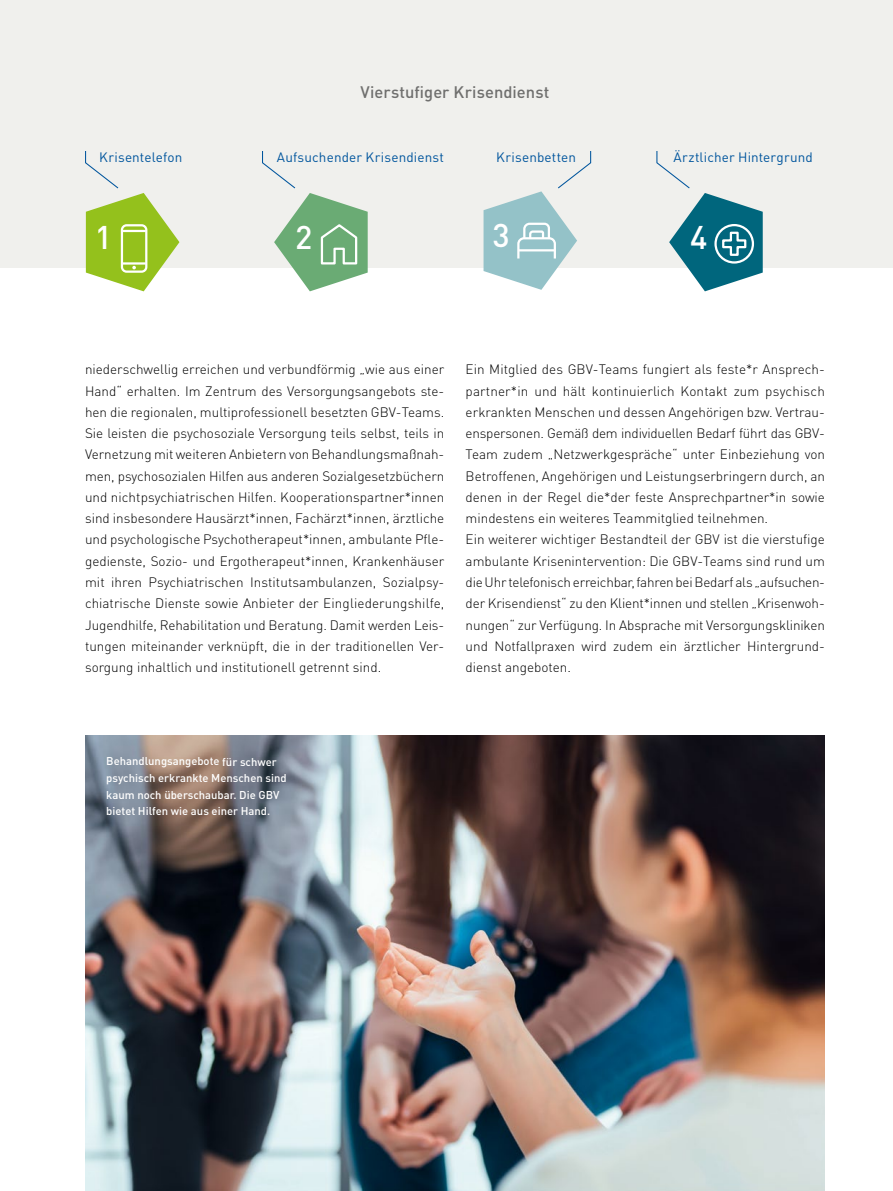
<style>
.page{position:relative;width:893px;height:1191px;background:#fff}
.page>*{position:absolute;margin:0;border:0;box-sizing:border-box;transform-origin:0 0}
.t1{font:500 32.4px "DIN Pro";color:#fff}
.t2{font:500 16.5px "DIN Pro";letter-spacing:.005em;color:#6f6f6e}
.t3{font:300 13.5px/21.3px "DIN Pro";color:#000}
.t4{font:13.5px "DIN Pro";letter-spacing:.01em;color:#00559d}
.t5{font:500 11.25px/16.8px "DIN Pro";color:#fff}
</style>
<div class="page">
<img style="left:85px;top:736px;width:740px;height:455px">
<div style="left:0;top:0;width:893px;height:268px;background:#f0f0ed"></div>
<svg style="left:261px;top:150px;width:107px;height:141px;background:#bbd5be"></svg>
<svg style="left:484px;top:150px;width:108px;height:140px;background:#ccdee0"></svg>
<svg style="left:656px;top:150px;width:107px;height:141px;background:#93bbc3"></svg>
<svg style="left:85px;top:150px;width:94px;height:141px;background:#c7db90"></svg>
<p class="t4" style="left:99px;top:148px;width:85px">Krisentelefon</p>
<p class="t1" style="left:95px;top:215px;width:19px">1</p>
<h5 class="t2" style="left:361px;top:81px;width:190px">Vierstufiger Krisendienst</h5>
<p class="t4" style="left:277px;top:148px;width:169px">Aufsuchender Krisendienst</p>
<p class="t1" style="left:295px;top:215px;width:19px">2</p>
<p class="t4" style="left:496px;top:148px;width:81px">Krisenbetten</p>
<p class="t1" style="left:492px;top:214px;width:19px">3</p>
<p class="t4" style="left:673px;top:148px;width:141px">Ärztlicher Hintergrund</p>
<p class="t1" style="left:690px;top:215px;width:19px">4</p>
<p class="t3" style="left:85px;top:358px;width:361px">niederschwellig erreichen und verbundförmig „wie aus einer Hand“ erhalten. Im Zentrum des Versorgungsangebots ste&shy;hen die regionalen, multiprofessionell besetzten GBV-Teams.<br>Sie leisten die psychosoziale Versorgung teils selbst, teils in Vernetzung mit weiteren Anbietern von Behandlungsmaßnah&shy;men, psychosozialen Hilfen aus anderen Sozialgesetzbüchern und nichtpsychiatrischen Hilfen. Kooperationspartner*innen sind insbesondere Hausärzt*innen, Fachärzt*innen, ärztliche und psychologische Psychotherapeut*innen, ambulante Pfle&shy;gedienste, Sozio- und Ergotherapeut*innen, Krankenhäuser mit ihren Psychiatrischen Institutsambulanzen, Sozialpsy&shy;chiatrische Dienste sowie Anbieter der Eingliederungshilfe, Jugendhilfe, Rehabilitation und Beratung. Damit werden Leis&shy;tungen miteinander verknüpft, die in der traditionellen Ver&shy;sorgung inhaltlich und institutionell getrennt sind.</p>
<p class="t3" style="left:466px;top:358px;width:361px">Ein Mitglied des GBV-Teams fungiert als feste*r Ansprech&shy;partner*in und hält kontinuierlich Kontakt zum psychisch erkrankten Menschen und dessen Angehörigen bzw. Vertrau&shy;enspersonen. Gemäß dem individuellen Bedarf führt das GBV-- Team zudem „Netzwerkgespräche“ unter Einbeziehung von Betroffenen, Angehörigen und Leistungserbringern durch, an denen in der Regel die*der feste Ansprechpartner*in sowie mindestens ein weiteres Teammitglied teilnehmen.</p>
<p class="t3" style="left:466px;top:528px;width:361px">Ein weiterer wichtiger Bestandteil der GBV ist die vierstufige ambulante Krisenintervention: Die GBV-Teams sind rund um die Uhr telefonisch erreichbar, fahren bei Bedarf als „aufsuchen&shy;der Krisendienst“ zu den Klient*innen und stellen „Krisenwoh&shy;nungen“ zur Verfügung. In Absprache mit Versorgungskliniken und Notfallpraxen wird zudem ein ärztlicher Hintergrund&shy;dienst angeboten.</p>
<p class="t5" style="left:106px;top:752px;width:182px">Behandlungsangebote für schwer psychisch erkrankte Menschen sind kaum noch überschaubar. Die GBV bietet Hilfen wie aus einer Hand.</p>
</div>
